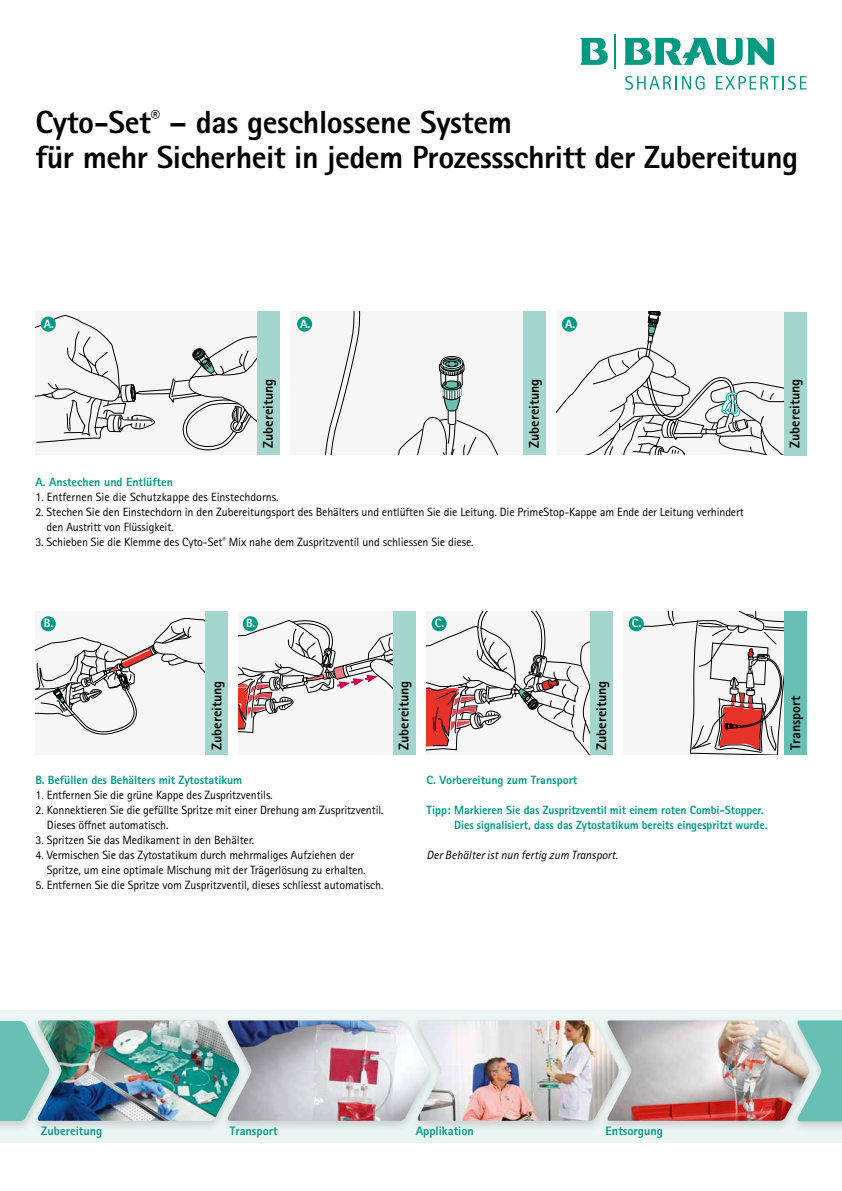
<style>
.page{position:relative;width:842px;height:1191px;background:#fff}
.page>*{position:absolute;margin:0;border:0;box-sizing:border-box;transform-origin:0 0}
.t1{font:800 32px/35px "Rotis Sans Serif Pro";letter-spacing:-.015em;color:#000}
.t2{font:800 14px "Rotis Sans Serif Pro";color:#000}
.t3{font:800 12.3px "Rotis Sans Serif Pro";color:#009982}
.t4{font:12px/15px "Rotis Sans Serif Pro";letter-spacing:-.01em;color:#000}
.t5{font:800 12px/15px "Rotis Sans Serif Pro";letter-spacing:-.01em;color:#009982}
.t6{font:italic 12px "Rotis Sans Serif Pro";color:#000}
.t7{font:800 12px "Rotis Sans Serif Pro";color:#fff}
</style>
<div class="page">
<div style="left:35px;top:311px;width:227px;height:144px;background:#f6f6f6"></div>
<svg style="left:35px;top:315px;width:222px;height:135px"></svg>
<div style="left:290px;top:311px;width:250px;height:144px;background:#f6f6f6"></div>
<svg style="left:398px;top:356px;width:100px;height:99px"></svg>
<svg style="left:325px;top:311px;width:36px;height:144px"></svg>
<svg style="left:557px;top:311px;width:227px;height:144px"></svg>
<div style="left:257px;top:311px;width:23px;height:144px;background:#a5d6ce"></div>
<div style="left:524px;top:311px;width:22px;height:144px;background:#a5d6ce"></div>
<div style="left:784px;top:312px;width:22px;height:143px;background:#a5d6ce"></div>
<svg style="left:625px;top:76px;width:80px;height:14px"></svg>
<svg style="left:716px;top:76px;width:90px;height:14px"></svg>
<svg style="left:580px;top:38px;width:28px;height:27px"></svg>
<svg style="left:623px;top:37px;width:151px;height:28px"></svg>
<hr style="left:614px;top:34px;width:2px;height:34px;background:#009982">
<div style="left:41px;top:317px;width:15px;height:15px;background:#009982;border-radius:50%"></div>
<div style="left:297px;top:317px;width:15px;height:15px;background:#009982;border-radius:50%"></div>
<div style="left:562px;top:317px;width:15px;height:15px;background:#009982;border-radius:50%"></div>
<div style="left:35px;top:611px;width:192px;height:143px;background:#f6f6f6"></div>
<svg style="left:35px;top:618px;width:170px;height:116px"></svg>
<svg style="left:426px;top:612px;width:164px;height:142px"></svg>
<div style="left:238px;top:611px;width:178px;height:143px;background:#f6f6f6"></div>
<div style="left:623px;top:611px;width:183px;height:143px;background:#f6f6f6"></div>
<svg style="left:635px;top:612px;width:149px;height:142px"></svg>
<div style="left:0;top:1009px;width:842px;height:133px;background:#ebf5f4"></div>
<div style="left:30px;top:1016px;width:217px;height:116px;background:#000;opacity:.15"></div>
<div style="left:220px;top:1016px;width:217px;height:116px;background:#000;opacity:.15"></div>
<div style="left:410px;top:1016px;width:217px;height:116px;background:#000;opacity:.15"></div>
<div style="left:600px;top:1016px;width:217px;height:116px;background:#000;opacity:.15"></div>
<div style="left:393px;top:611px;width:23px;height:143px;background:#a5d6ce"></div>
<div style="left:205px;top:611px;width:22px;height:143px;background:#a5d6ce"></div>
<div style="left:590px;top:611px;width:23px;height:143px;background:#a5d6ce"></div>
<div style="left:784px;top:611px;width:22px;height:143px;background:#68c0b4"></div>
<div style="left:41px;top:616px;width:15px;height:15px;background:#009982;border-radius:50%"></div>
<svg style="left:243px;top:616px;width:15px;height:15px"></svg>
<div style="left:432px;top:616px;width:15px;height:15px;background:#009982;border-radius:50%"></div>
<div style="left:629px;top:616px;width:15px;height:15px;background:#009982;border-radius:50%"></div>
<div style="left:0;top:1017px;width:57px;height:116px;background:#000;opacity:.15"></div>
<div style="left:790px;top:1016px;width:52px;height:117px;background:#000;opacity:.15"></div>
<img style="left:0;top:1020px;width:842px;height:101px">
<svg style="left:238px;top:620px;width:155px;height:113px"></svg>
<h1 class="t1" style="left:35px;top:105px;width:764px">Cyto-Set<sup>®</sup> – das geschlossene System<br>für mehr Sicherheit in jedem Prozessschritt der Zubereitung</h1>
<p class="t7" style="left:44px;top:316px;width:12px">A.</p>
<p class="t7" style="left:300px;top:316px;width:12px">A.</p>
<p class="t7" style="left:565px;top:316px;width:12px">A.</p>
<p class="t2" style="left:259px;top:448px;width:71px;rotate:-90deg">Zubereitung</p>
<p class="t2" style="left:525px;top:448px;width:71px;rotate:-90deg">Zubereitung</p>
<p class="t2" style="left:786px;top:448px;width:71px;rotate:-90deg">Zubereitung</p>
<p class="t5" style="left:35px;top:474px;width:139px">A. Anstechen und Entlüften</p>
<p class="t4" style="left:35px;top:490px;width:245px">1. Entfernen Sie die Schutzkappe des Einstechdorns.</p>
<p class="t4" style="left:47px;top:505px;width:699px;text-indent:-11px">2. Stechen Sie den Einstechdorn in den Zubereitungsport des Behälters und entlüften Sie die Leitung. Die PrimeStop-Kappe am Ende der Leitung verhindert den Austritt von Flüssigkeit.</p>
<p class="t4" style="left:35px;top:535px;width:440px">3. Schieben Sie die Klemme des Cyto-Set<sup>®</sup> Mix nahe dem Zuspritzventil und schliessen Sie diese.</p>
<p class="t7" style="left:44px;top:615px;width:11px">B.</p>
<p class="t7" style="left:246px;top:615px;width:11px">B.</p>
<p class="t7" style="left:435px;top:615px;width:11px">C.</p>
<p class="t7" style="left:632px;top:615px;width:11px">C.</p>
<p class="t2" style="left:208px;top:750px;width:71px;rotate:-90deg">Zubereitung</p>
<p class="t2" style="left:395px;top:750px;width:71px;rotate:-90deg">Zubereitung</p>
<p class="t2" style="left:592px;top:750px;width:71px;rotate:-90deg">Zubereitung</p>
<p class="t5" style="left:35px;top:772px;width:208px">B. Befüllen des Behälters mit Zytostatikum</p>
<p class="t4" style="left:35px;top:787px;width:239px">1. Entfernen Sie die grüne Kappe des Zuspritzventils.</p>
<p class="t4" style="left:47px;top:802px;width:338px;text-indent:-12px">2. Konnektieren Sie die gefüllte Spritze mit einer Drehung am Zuspritzventil.<br>Dieses öffnet automatisch.</p>
<p class="t4" style="left:35px;top:832px;width:220px">3. Spritzen Sie das Medikament in den Behälter.</p>
<p class="t4" style="left:47px;top:847px;width:320px;text-indent:-12px">4. Vermischen Sie das Zytostatikum durch mehrmaliges Aufziehen der<br>Spritze, um eine optimale Mischung mit der Trägerlösung zu erhalten.</p>
<p class="t4" style="left:35px;top:877px;width:350px">5. Entfernen Sie die Spritze vom Zuspritzventil, dieses schliesst automatisch.</p>
<p class="t5" style="left:426px;top:772px;width:152px">C. Vorbereitung zum Transport</p>
<p class="t5" style="left:454px;top:802px;width:315px;text-indent:-28px">Tipp: Markieren Sie das Zuspritzventil mit einem roten Combi-Stopper.<br>Dies signalisiert, dass das Zytostatikum bereits eingespritzt wurde.</p>
<p class="t6" style="left:426px;top:848px;width:193px">Der Behälter ist nun fertig zum Transport.</p>
<p class="t2" style="left:787px;top:750px;width:56px;rotate:-90deg">Transport</p>
<p class="t3" style="left:41px;top:1122px;width:63px">Zubereitung</p>
<p class="t3" style="left:230px;top:1122px;width:49px">Transport</p>
<p class="t3" style="left:416px;top:1122px;width:60px">Applikation</p>
<p class="t3" style="left:606px;top:1123px;width:59px">Entsorgung</p>
</div>
